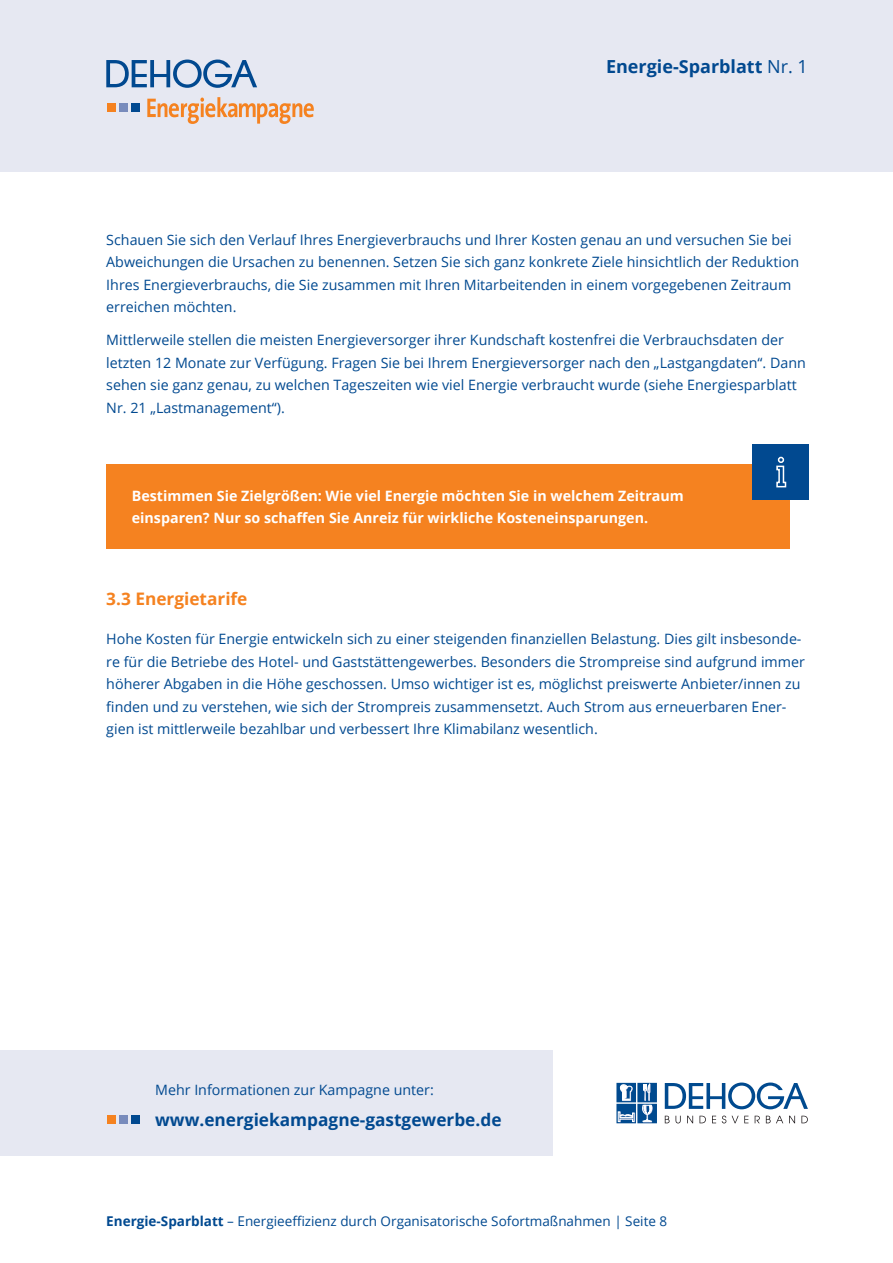
<style>
.page{position:relative;width:893px;height:1263px;background:#fff}
.page>*{position:absolute;margin:0;border:0;box-sizing:border-box;transform-origin:0 0}
.t1{font:700 18px "Open Sans";color:#014990}
.t2{font:700 17.25px "Open Sans";color:#014990}
.Headline_3{font:700 17.25px "Open Sans";color:#f58220}
.Fliesstext{font:14.25px/22.5px "Open Sans";color:#014990}
.t3{font:700 14.25px/22.5px "Open Sans";color:#fff}
.t4{font:13.5px "Open Sans";color:#014990}
.s1{font-weight:400}
.s2{font-weight:700}
</style>
<div class="page">
<div style="left:0;top:0;width:893px;height:171px;background:#e6e8f2"></div>
<svg style="left:106px;top:60px;width:151px;height:28px"></svg>
<div style="left:132px;top:103px;width:8px;height:8px;background:#014990"></div>
<div style="left:119px;top:103px;width:8px;height:8px;background:#788bbc"></div>
<div style="left:107px;top:103px;width:8px;height:8px;background:#f58220"></div>
<svg style="left:147px;top:97px;width:167px;height:27px"></svg>
<div style="left:106px;top:464px;width:684px;height:85px;background:#f58220"></div>
<div style="left:752px;top:444px;width:56px;height:56px;background:#014990"></div>
<svg style="left:776px;top:456px;width:11px;height:32px"></svg>
<div style="left:0;top:1050px;width:553px;height:105px;background:#e6e8f2"></div>
<div style="left:132px;top:1115px;width:8px;height:8px;background:#014990"></div>
<div style="left:119px;top:1115px;width:8px;height:8px;background:#788bbc"></div>
<div style="left:107px;top:1115px;width:8px;height:8px;background:#f58220"></div>
<svg style="left:616px;top:1083px;width:41px;height:40px;background:#5182b2"></svg>
<svg style="left:665px;top:1082px;width:143px;height:27px"></svg>
<svg style="left:665px;top:1115px;width:143px;height:8px"></svg>
<p class="t1" style="left:606px;top:54px;width:203px">Energie-Sparblatt <span class="s1">Nr. 1</span></p>
<p class="Fliesstext" style="left:106px;top:228px;width:695px">Schauen Sie sich den Verlauf Ihres Energieverbrauchs und Ihrer Kosten genau an und versuchen Sie bei Abweichungen die Ursachen zu benennen. Setzen Sie sich ganz konkrete Ziele hinsichtlich der Reduktion Ihres Energieverbrauchs, die Sie zusammen mit Ihren Mitarbeitenden in einem vorgegebenen Zeitraum erreichen möchten.</p>
<p class="Fliesstext" style="left:106px;top:329px;width:701px">Mittlerweile stellen die meisten Energieversorger ihrer Kundschaft kostenfrei die Verbrauchsdaten der letzten 12 Monate zur Verfügung. Fragen Sie bei Ihrem Energieversorger nach den „Lastgangdaten“. Dann sehen sie ganz genau, zu welchen Tageszeiten wie viel Energie verbraucht wurde (siehe Energiesparblatt Nr. 21 „Lastmanagement“).</p>
<p class="t3" style="left:132px;top:484px;width:554px">Bestimmen Sie Zielgrößen: Wie viel Energie möchten Sie in welchem Zeitraum einsparen? Nur so schaffen Sie Anreiz für wirkliche Kosteneinsparungen.</p>
<p class="Headline_3" style="left:106px;top:586px;width:143px">3.3 Energietarife</p>
<p class="Fliesstext" style="left:106px;top:627px;width:700px">Hohe Kosten für Energie entwickeln sich zu einer steigenden finanziellen Belastung. Dies gilt insbesonde&shy;re für die Betriebe des Hotel- und Gaststättengewerbes. Besonders die Strompreise sind aufgrund immer höherer Abgaben in die Höhe geschossen. Umso wichtiger ist es, möglichst preiswerte Anbieter/innen zu finden und zu verstehen, wie sich der Strompreis zusammensetzt. Auch Strom aus erneuerbaren Ener&shy;gien ist mittlerweile bezahlbar und verbessert Ihre Klimabilanz wesentlich.</p>
<p class="Fliesstext" style="left:155px;top:1078px;width:280px">Mehr Informationen zur Kampagne unter:</p>
<p class="t2" style="left:155px;top:1107px;width:348px">www.energiekampagne-gastgewerbe.de</p>
<p class="t4" style="left:106px;top:1211px;width:562px"><span class="s2">Energie-Sparblatt</span> – Energieeffizienz durch Organisatorische Sofortmaßnahmen | Seite 8</p>
</div>
